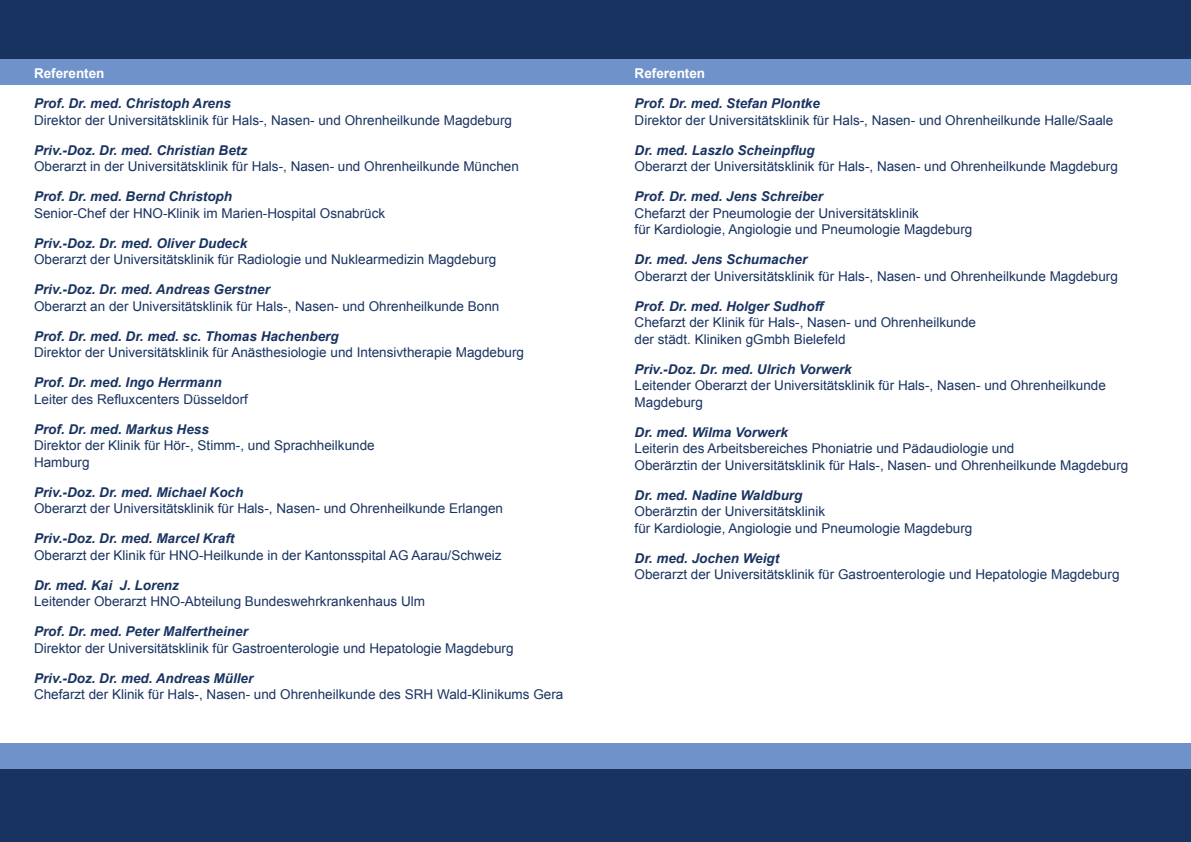
<style>
.page{position:relative;width:1191px;height:842px;background:#fff}
.page>*{position:absolute;margin:0;border:0;box-sizing:border-box;transform-origin:0 0}
.t1{font:13.5px/16.5px "Arial";color:#193361}
.t2{font:italic 700 13.5px "Arial";color:#193361}
.t3{font:700 13.5px "Arial";color:#fff}
</style>
<div class="page">
<div style="left:0;top:0;width:595px;height:60px;background:#193361"></div>
<div style="left:0;top:60px;width:595px;height:25px;background:#6f92cb"></div>
<div style="left:0;top:769px;width:595px;height:73px;background:#193361"></div>
<div style="left:0;top:743px;width:595px;height:26px;background:#6f92cb"></div>
<div style="left:595px;top:0;width:596px;height:60px;background:#193361"></div>
<div style="left:595px;top:60px;width:596px;height:25px;background:#6f92cb"></div>
<div style="left:595px;top:769px;width:596px;height:73px;background:#193361"></div>
<div style="left:595px;top:743px;width:596px;height:26px;background:#6f92cb"></div>
<p class="t3" style="left:34px;top:64px;width:72px">Referenten</p>
<p class="t2" style="left:34px;top:95px;width:198px">Prof. Dr. med. Christoph Arens</p>
<p class="t1" style="left:34px;top:112px;width:479px">Direktor der Universitätsklinik für Hals-, Nasen- und Ohrenheilkunde Magdeburg</p>
<p class="t2" style="left:34px;top:141px;width:215px">Priv.-Doz. Dr. med. Christian Betz</p>
<p class="t1" style="left:34px;top:158px;width:486px">Oberarzt in der Universitätsklinik für Hals-, Nasen- und Ohrenheilkunde München</p>
<p class="t2" style="left:34px;top:188px;width:200px">Prof. Dr. med. Bernd Christoph</p>
<p class="t1" style="left:34px;top:205px;width:353px">Senior-Chef der HNO-Klinik im Marien-Hospital Osnabrück</p>
<p class="t2" style="left:34px;top:234px;width:215px">Priv.-Doz. Dr. med. Oliver Dudeck</p>
<p class="t1" style="left:34px;top:251px;width:464px">Oberarzt der Universitätsklinik für Radiologie und Nuklearmedizin Magdeburg</p>
<p class="t2" style="left:34px;top:281px;width:237px">Priv.-Doz. Dr. med. Andreas Gerstner</p>
<p class="t1" style="left:34px;top:298px;width:467px">Oberarzt an der Universitätsklinik für Hals-, Nasen- und Ohrenheilkunde Bonn</p>
<p class="t2" style="left:34px;top:327px;width:306px">Prof. Dr. med. Dr. med. sc. Thomas Hachenberg</p>
<p class="t1" style="left:34px;top:344px;width:491px">Direktor der Universitätsklinik für Anästhesiologie und Intensivtherapie Magdeburg</p>
<p class="t2" style="left:34px;top:374px;width:189px">Prof. Dr. med. Ingo Herrmann</p>
<p class="t1" style="left:34px;top:391px;width:215px">Leiter des Refluxcenters Düsseldorf</p>
<p class="t2" style="left:34px;top:420px;width:176px">Prof. Dr. med. Markus Hess</p>
<p class="t1" style="left:34px;top:437px;width:342px">Direktor der Klinik für Hör-, Stimm-, und Sprachheilkunde<br>Hamburg</p>
<p class="t2" style="left:34px;top:483px;width:211px">Priv.-Doz. Dr. med. Michael Koch</p>
<p class="t1" style="left:34px;top:500px;width:470px">Oberarzt der Universitätsklinik für Hals-, Nasen- und Ohrenheilkunde Erlangen</p>
<p class="t2" style="left:34px;top:529px;width:202px">Priv.-Doz. Dr. med. Marcel Kraft</p>
<p class="t1" style="left:34px;top:547px;width:469px">Oberarzt der Klinik für HNO-Heilkunde in der Kantonsspital AG Aarau/Schweiz</p>
<p class="t2" style="left:34px;top:576px;width:146px">Dr. med. Kai J. Lorenz</p>
<p class="t1" style="left:34px;top:593px;width:392px">Leitender Oberarzt HNO-Abteilung Bundeswehrkrankenhaus Ulm</p>
<p class="t2" style="left:34px;top:622px;width:215px">Prof. Dr. med. Peter Malfertheiner</p>
<p class="t1" style="left:34px;top:640px;width:481px">Direktor der Universitätsklinik für Gastroenterologie und Hepatologie Magdeburg</p>
<p class="t2" style="left:34px;top:669px;width:221px">Priv.-Doz. Dr. med. Andreas Müller</p>
<p class="t1" style="left:34px;top:686px;width:531px">Chefarzt der Klinik für Hals-, Nasen- und Ohrenheilkunde des SRH Wald-Klinikums Gera</p>
<p class="t3" style="left:634px;top:65px;width:72px">Referenten</p>
<p class="t2" style="left:634px;top:95px;width:187px">Prof. Dr. med. Stefan Plontke</p>
<p class="t1" style="left:634px;top:112px;width:480px">Direktor der Universitätsklinik für Hals-, Nasen- und Ohrenheilkunde Halle/Saale</p>
<p class="t2" style="left:634px;top:141px;width:182px">Dr. med. Laszlo Scheinpflug</p>
<p class="t1" style="left:634px;top:158px;width:485px">Oberarzt der Universitätsklinik für Hals-, Nasen- und Ohrenheilkunde Magdeburg</p>
<p class="t2" style="left:634px;top:188px;width:190px">Prof. Dr. med. Jens Schreiber</p>
<p class="t1" style="left:634px;top:205px;width:339px">Chefarzt der Pneumologie der Universitätsklinik<br>für Kardiologie, Angiologie und Pneumologie Magdeburg</p>
<p class="t2" style="left:634px;top:251px;width:174px">Dr. med. Jens Schumacher</p>
<p class="t1" style="left:634px;top:268px;width:485px">Oberarzt der Universitätsklinik für Hals-, Nasen- und Ohrenheilkunde Magdeburg</p>
<p class="t2" style="left:634px;top:297px;width:190px">Prof. Dr. med. Holger Sudhoff</p>
<p class="t1" style="left:634px;top:314px;width:343px">Chefarzt der Klinik für Hals-, Nasen- und Ohrenheilkunde der städt. Kliniken gGmbh Bielefeld</p>
<p class="t2" style="left:634px;top:360px;width:219px">Priv.-Doz. Dr. med. Ulrich Vorwerk</p>
<p class="t1" style="left:634px;top:377px;width:473px">Leitender Oberarzt der Universitätsklinik für Hals-, Nasen- und Ohrenheilkunde<br>Magdeburg</p>
<p class="t2" style="left:634px;top:423px;width:155px">Dr. med. Wilma Vorwerk</p>
<p class="t1" style="left:634px;top:440px;width:495px">Leiterin des Arbeitsbereiches Phoniatrie und Pädaudiologie und<br>Oberärztin der Universitätsklinik für Hals-, Nasen- und Ohrenheilkunde Magdeburg</p>
<p class="t2" style="left:634px;top:486px;width:169px">Dr. med. Nadine Waldburg</p>
<p class="t1" style="left:634px;top:503px;width:339px">Oberärztin der Universitätsklinik<br>für Kardiologie, Angiologie und Pneumologie Magdeburg</p>
<p class="t2" style="left:634px;top:549px;width:146px">Dr. med. Jochen Weigt</p>
<p class="t1" style="left:634px;top:566px;width:486px">Oberarzt der Universitätsklinik für Gastroenterologie und Hepatologie Magdeburg</p>
</div>
